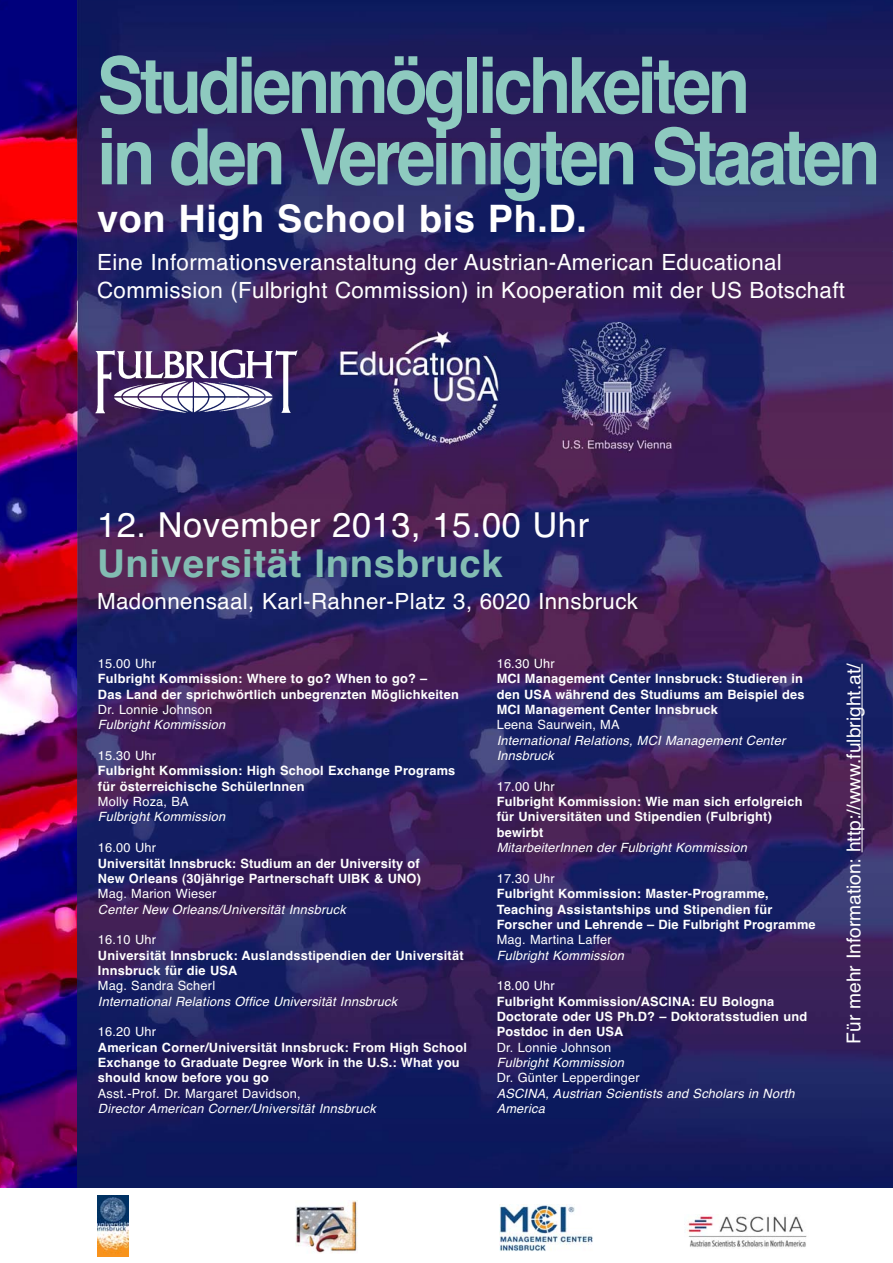
<style>
.page{position:relative;width:893px;height:1263px;background:#fff}
.page>*{position:absolute;margin:0;border:0;box-sizing:border-box;transform-origin:0 0}
.t1{font:700 77.7px/71.4px "Helvetica";letter-spacing:-.055em;color:#8ecabf;scale:.9 1}
.t2{font:700 38.4px "Helvetica";letter-spacing:.015em;color:#82bcb2}
.t3{font:700 37.8px "Helvetica";letter-spacing:.015em;color:#fff}
.t4{font:34.5px "Helvetica";letter-spacing:.015em;color:#fff}
.t5{font:22.35px/28.8px "Helvetica";letter-spacing:.015em;color:#fff}
.t6{font:19.2px "Helvetica";color:#fff}
.t7{font:700 12.75px/15.3px "Helvetica";letter-spacing:.015em;color:#fff}
.t8{font:italic 12.75px/15.3px "Helvetica";letter-spacing:.015em;color:#fff}
.t9{font:12.75px "Helvetica";letter-spacing:.015em;color:#fff}
</style>
<div class="page">
<img style="left:0;top:0;width:78px;height:1187px">
<img style="left:78px;top:0;width:815px;height:1037px">
<img style="left:79px;top:1037px;width:814px;height:150px">
<img style="left:78px;top:252px;width:1px;height:935px">
<hr style="left:862px;top:664px;width:1px;height:188px;background:#fff">
<img style="left:92px;top:349px;width:206px;height:65px">
<img style="left:335px;top:330px;width:166px;height:116px">
<img style="left:562px;top:323px;width:110px;height:130px">
<img style="left:500px;top:1204px;width:93px;height:47px">
<img style="left:296px;top:1201px;width:61px;height:52px">
<img style="left:687px;top:1216px;width:120px;height:32px">
<img style="left:98px;top:1196px;width:30px;height:60px">
<h1 class="t1" style="left:97px;top:57px;width:872px">Studienmöglichkeiten<br>in den Vereinigten Staaten</h1>
<h3 class="t3" style="left:97px;top:205px;width:491px">von High School bis Ph.D.</h3>
<h3 class="t5" style="left:97px;top:249px;width:749px">Eine Informationsveranstaltung der Austrian-American Educational<br>Commission (Fulbright Commission) in Kooperation mit der US Botschaft</h3>
<h3 class="t4" style="left:97px;top:512px;width:493px">12. November 2013, 15.00 Uhr</h3>
<h2 class="t2" style="left:97px;top:550px;width:407px">Universität Innsbruck</h2>
<h3 class="t5" style="left:97px;top:589px;width:542px">Madonnensaal, Karl-Rahner-Platz 3, 6020 Innsbruck</h3>
<p class="t9" style="left:98px;top:659px;width:60px">15.00 Uhr</p>
<p class="t7" style="left:98px;top:672px;width:362px">Fulbright Kommission: Where to go? When to go? –<br>Das Land der sprichwörtlich unbegrenzten Möglichkeiten</p>
<p class="t9" style="left:98px;top:705px;width:116px">Dr. Lonnie Johnson</p>
<p class="t8" style="left:98px;top:718px;width:129px">Fulbright Kommission</p>
<p class="t9" style="left:98px;top:751px;width:60px">15.30 Uhr</p>
<p class="t7" style="left:98px;top:764px;width:359px">Fulbright Kommission: High School Exchange Programs für österreichische SchülerInnen</p>
<p class="t9" style="left:98px;top:797px;width:92px">Molly Roza, BA</p>
<p class="t8" style="left:98px;top:810px;width:129px">Fulbright Kommission</p>
<p class="t9" style="left:98px;top:843px;width:60px">16.00 Uhr</p>
<p class="t7" style="left:98px;top:856px;width:325px">Universität Innsbruck: Studium an der University of<br>New Orleans (30jährige Partnerschaft UIBK &amp; UNO)</p>
<p class="t9" style="left:98px;top:889px;width:120px">Mag. Marion Wieser</p>
<p class="t8" style="left:98px;top:902px;width:249px">Center New Orleans/Universität Innsbruck</p>
<p class="t9" style="left:98px;top:935px;width:60px">16.10 Uhr</p>
<p class="t7" style="left:98px;top:949px;width:367px">Universität Innsbruck: Auslandsstipendien der Universität<br>Innsbruck für die USA</p>
<p class="t9" style="left:98px;top:981px;width:119px">Mag. Sandra Scherl</p>
<p class="t8" style="left:98px;top:995px;width:301px">International Relations Office Universität Innsbruck</p>
<p class="t9" style="left:98px;top:1027px;width:60px">16.20 Uhr</p>
<p class="t7" style="left:98px;top:1041px;width:370px">American Corner/Universität Innsbruck: From High School<br>Exchange to Graduate Degree Work in the U.S.: What you should know before you go</p>
<p class="t9" style="left:98px;top:1088px;width:204px">Asst.-Prof. Dr. Margaret Davidson,</p>
<p class="t8" style="left:98px;top:1102px;width:279px">Director American Corner/Universität Innsbruck</p>
<p class="t9" style="left:497px;top:659px;width:60px">16.30 Uhr</p>
<p class="t7" style="left:497px;top:672px;width:309px;text-align:justify">MCI Management Center Innsbruck: Studieren in den USA während des Studiums am Beispiel des MCI Management Center Innsbruck</p>
<p class="t9" style="left:497px;top:720px;width:124px">Leena Saurwein, MA</p>
<p class="t8" style="left:497px;top:734px;width:290px">International Relations, MCI Management Center<br>Innsbruck</p>
<p class="t9" style="left:497px;top:782px;width:60px">17.00 Uhr</p>
<p class="t7" style="left:497px;top:795px;width:307px">Fulbright Kommission: Wie man sich erfolgreich für Universitäten und Stipendien (Fulbright) bewirbt</p>
<p class="t8" style="left:497px;top:841px;width:252px">MitarbeiterInnen der Fulbright Kommission</p>
<p class="t9" style="left:497px;top:874px;width:60px">17.30 Uhr</p>
<p class="t7" style="left:497px;top:887px;width:320px">Fulbright Kommission: Master-Programme,<br>Teaching Assistantships und Stipendien für<br>Forscher und Lehrende – Die Fulbright Programme</p>
<p class="t9" style="left:497px;top:935px;width:117px">Mag. Martina Laffer</p>
<p class="t8" style="left:497px;top:948px;width:129px">Fulbright Kommission</p>
<p class="t9" style="left:497px;top:981px;width:60px">18.00 Uhr</p>
<p class="t7" style="left:497px;top:995px;width:312px">Fulbright Kommission/ASCINA: EU Bologna<br>Doctorate oder US Ph.D? – Doktoratsstudien und<br>Postdoc in den USA</p>
<p class="t9" style="left:497px;top:1042px;width:116px">Dr. Lonnie Johnson</p>
<p class="t8" style="left:497px;top:1056px;width:129px">Fulbright Kommission</p>
<p class="t9" style="left:497px;top:1073px;width:145px">Dr. Günter Lepperdinger</p>
<p class="t8" style="left:497px;top:1087px;width:300px">ASCINA, Austrian Scientists and Scholars in North<br>America</p>
<h3 class="t6" style="left:847px;top:1043px;width:381px;rotate:-90deg">Für mehr Information: http://www.fulbright.at/</h3>
</div>
